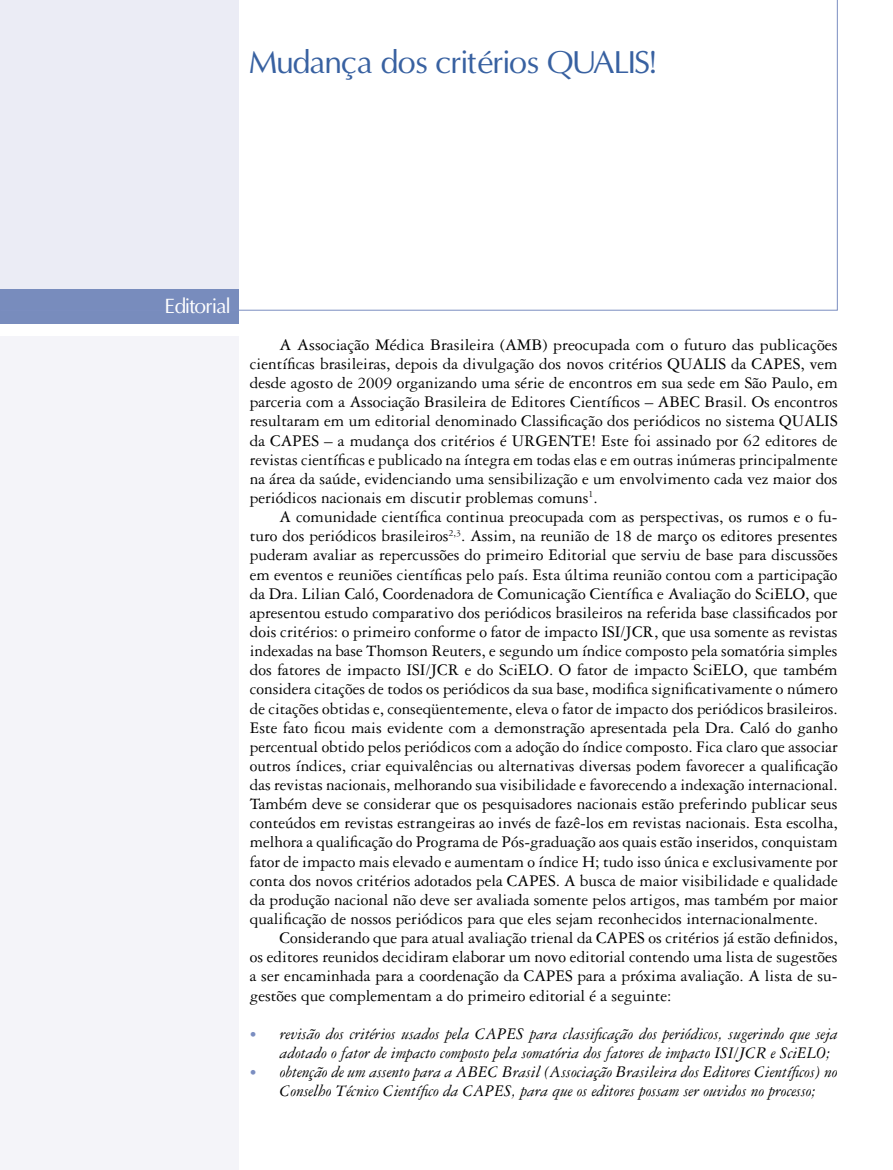
<style>
.page{position:relative;width:893px;height:1170px;background:#fff}
.page>*{position:absolute;margin:0;border:0;box-sizing:border-box;transform-origin:0 0}
.t1{font:30px "Omni";color:#3861a1}
.t2{font:19.5px "Omni";color:#fff}
.t3{font:17.25px/19.2px "Garamond Three";color:#000;text-align:justify}
.t4{font:italic 17.25px/19.2px "Garamond Three";color:#000}
.s1{font-family:"Frutiger LT Std";font-weight:300;font-style:normal;font-size:13.5px;color:#7b8ec1}
</style>
<div class="page">
<div style="left:0;top:337px;width:239px;height:832px;background:#f4f4f9"></div>
<div style="left:0;top:289px;width:239px;height:34px;background:#788cbd"></div>
<svg style="left:0;top:0;width:838px;height:311px"></svg>
<h1 class="t1" style="left:249px;top:44px;width:409px">Mudança dos critérios QUALIS!</h1>
<p class="t2" style="left:165px;top:293px;width:66px">Editorial</p>
<p class="t3" style="left:250px;top:335px;width:589px;text-indent:30px">A Associação Médica Brasileira (AMB) preocupada com o futuro das publicações científicas brasileiras, depois da divulgação dos novos critérios QUALIS da CAPES, vem desde agosto de 2009 organizando uma série de encontros em sua sede em São Paulo, em parceria com a Associação Brasileira de Editores Científicos – ABEC Brasil. Os encontros resultaram em um editorial denominado Classificação dos periódicos no sistema QUALIS da CAPES – a mudança dos critérios é URGENTE! Este foi assinado por 62 editores de revistas científicas e publicado na íntegra em todas elas e em outras inúmeras principalmente na área da saúde, evidenciando uma sensibilização e um envolvimento cada vez maior dos periódicos nacionais em discutir problemas comuns<sup>1</sup>.</p>
<p class="t3" style="left:250px;top:507px;width:589px;text-indent:30px">A comunidade científica continua preocupada com as perspectivas, os rumos e o fu&shy;turo dos periódicos brasileiros<sup>2,3</sup>. Assim, na reunião de 18 de março os editores presentes puderam avaliar as repercussões do primeiro Editorial que serviu de base para discussões em eventos e reuniões científicas pelo país. Esta última reunião contou com a participação da Dra. Lilian Caló, Coordenadora de Comunicação Científica e Avaliação do SciELO, que apresentou estudo comparativo dos periódicos brasileiros na referida base classificados por dois critérios: o primeiro conforme o fator de impacto ISI/JCR, que usa somente as revistas indexadas na base Thomson Reuters, e segundo um índice composto pela somatória simples dos fatores de impacto ISI/JCR e do SciELO. O fator de impacto SciELO, que também considera citações de todos os periódicos da sua base, modifica significativamente o número de citações obtidas e, conseqüentemente, eleva o fator de impacto dos periódicos brasileiros.<br>Este fato ficou mais evidente com a demonstração apresentada pela Dra. Caló do ganho percentual obtido pelos periódicos com a adoção do índice composto. Fica claro que associar outros índices, criar equivalências ou alternativas diversas podem favorecer a qualificação das revistas nacionais, melhorando sua visibilidade e favorecendo a indexação internacional.<br>Também deve se considerar que os pesquisadores nacionais estão preferindo publicar seus conteúdos em revistas estrangeiras ao invés de fazê-los em revistas nacionais. Esta escolha, melhora a qualificação do Programa de Pós-graduação aos quais estão inseridos, conquistam fator de impacto mais elevado e aumentam o índice H; tudo isso única e exclusivamente por conta dos novos critérios adotados pela CAPES. A busca de maior visibilidade e qualidade da produção nacional não deve ser avaliada somente pelos artigos, mas também por maior qualificação de nossos periódicos para que eles sejam reconhecidos internacionalmente.</p>
<p class="t3" style="left:250px;top:928px;width:589px;text-indent:30px">Considerando que para atual avaliação trienal da CAPES os critérios já estão definidos, os editores reunidos decidiram elaborar um novo editorial contendo uma lista de sugestões a ser encaminhada para a coordenação da CAPES para a próxima avaliação. A lista de su&shy;gestões que complementam a do primeiro editorial é a seguinte:</p>
<p class="t4" style="left:280px;top:1024px;width:559px;text-indent:-30px"><span class="s1">•</span> revisão dos critérios usados pela CAPES para classificação dos periódicos, sugerindo que seja adotado o fator de impacto composto pela somatória dos fatores de impacto ISI/JCR e SciELO;</p>
<p class="t4" style="left:250px;top:1062px;width:589px;text-align:center"><span class="s1">•</span> obtenção de um assento para a ABEC Brasil (Associação Brasileira dos Editores Científicos) no<br>Conselho Técnico Científico da CAPES, para que os editores possam ser ouvidos no processo;</p>
</div>
